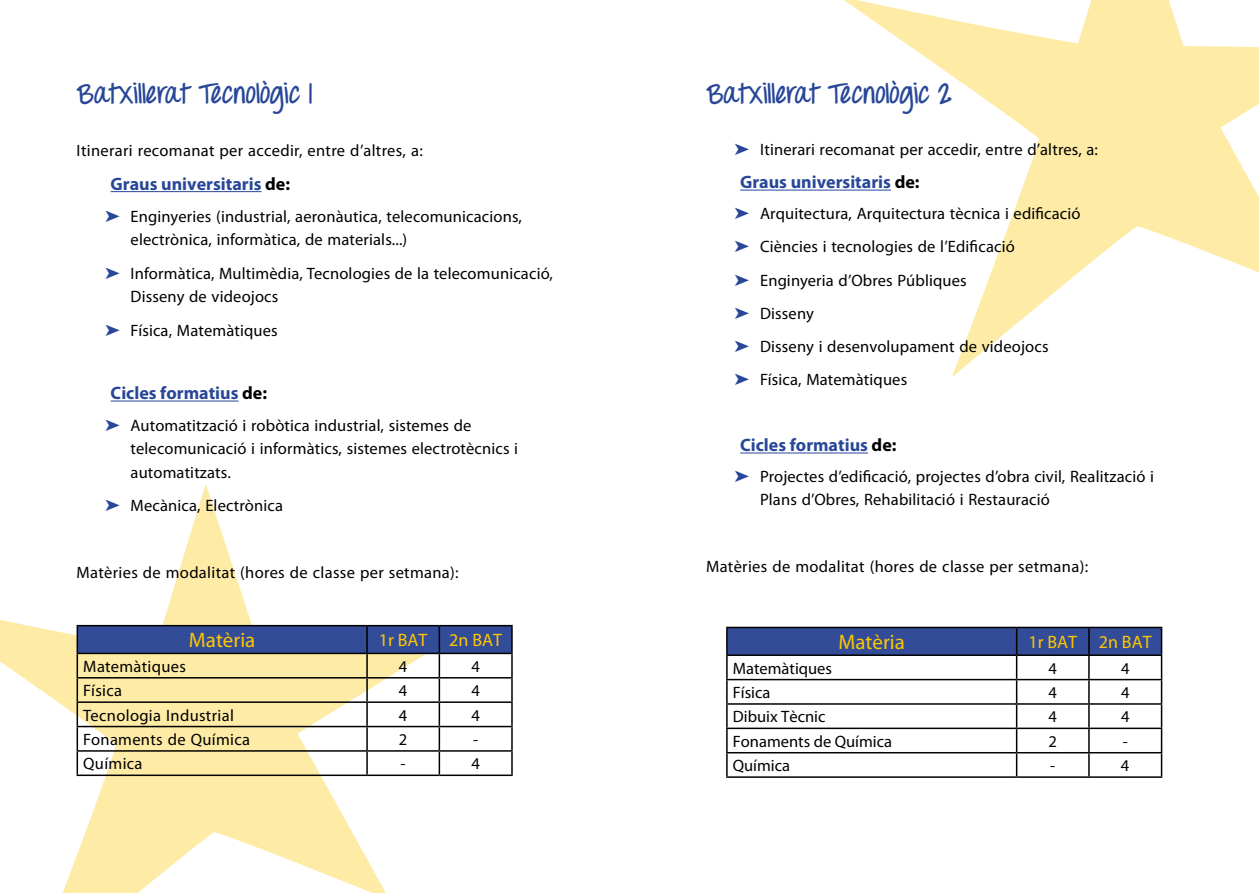
<style>
.page{position:relative;width:1259px;height:893px;background:#fff}
.page>*{position:absolute;margin:0;border:0;box-sizing:border-box;transform-origin:0 0}
.t1{font:700 27px "Throw My Hands Upinthe Air";color:#284798}
.t2{font:21px "Myriad Pro";color:#fec700}
.t3{font:700 18px "Myriad Pro";color:#284798}
.t4{font:18px "Myriad Pro";color:#fec700}
.t5{font:16.5px/33.2px "Myriad Pro";letter-spacing:.01em;color:#000}
.s1{color:#000}
.s2{color:#284798}
</style>
<div class="page">
<svg style="left:0;top:484px;width:425px;height:409px"></svg>
<svg style="left:838px;top:0;width:421px;height:377px"></svg>
<hr style="left:111px;top:191px;width:150px;height:1px;background:#284798">
<hr style="left:111px;top:401px;width:127px;height:1px;background:#284798">
<hr style="left:511px;top:654px;width:2px;height:23px;background:#000">
<hr style="left:439px;top:677px;width:74px;height:1px;background:#000">
<hr style="left:511px;top:678px;width:2px;height:23px;background:#000">
<hr style="left:439px;top:701px;width:74px;height:2px;background:#000">
<hr style="left:511px;top:703px;width:2px;height:23px;background:#000">
<hr style="left:439px;top:726px;width:74px;height:1px;background:#000">
<hr style="left:511px;top:727px;width:2px;height:23px;background:#000">
<hr style="left:439px;top:750px;width:74px;height:2px;background:#000">
<hr style="left:511px;top:752px;width:2px;height:22px;background:#000">
<hr style="left:77px;top:774px;width:290px;height:2px;background:#000">
<hr style="left:367px;top:774px;width:72px;height:2px;background:#000">
<hr style="left:439px;top:774px;width:74px;height:2px;background:#000">
<hr style="left:77px;top:625px;width:290px;height:1px;background:#000">
<svg style="left:77px;top:626px;width:435px;height:148px"></svg>
<hr style="left:367px;top:625px;width:72px;height:1px;background:#000">
<hr style="left:439px;top:625px;width:74px;height:1px;background:#000">
<hr style="left:511px;top:626px;width:2px;height:27px;background:#000">
<hr style="left:77px;top:653px;width:290px;height:1px;background:#000">
<hr style="left:367px;top:653px;width:72px;height:1px;background:#000">
<hr style="left:439px;top:653px;width:74px;height:1px;background:#000">
<hr style="left:740px;top:190px;width:151px;height:1px;background:#284798">
<hr style="left:740px;top:453px;width:128px;height:1px;background:#284798">
<hr style="left:1160px;top:656px;width:2px;height:23px;background:#000">
<hr style="left:1089px;top:679px;width:73px;height:1px;background:#000">
<hr style="left:1160px;top:680px;width:2px;height:23px;background:#000">
<hr style="left:1089px;top:703px;width:73px;height:2px;background:#000">
<hr style="left:1160px;top:705px;width:2px;height:23px;background:#000">
<hr style="left:1089px;top:728px;width:73px;height:1px;background:#000">
<hr style="left:1160px;top:729px;width:2px;height:23px;background:#000">
<hr style="left:1089px;top:752px;width:73px;height:1px;background:#000">
<hr style="left:1160px;top:753px;width:2px;height:23px;background:#000">
<hr style="left:726px;top:776px;width:290px;height:2px;background:#000">
<hr style="left:1016px;top:776px;width:73px;height:2px;background:#000">
<hr style="left:1089px;top:776px;width:73px;height:2px;background:#000">
<svg style="left:726px;top:627px;width:435px;height:149px"></svg>
<hr style="left:1016px;top:627px;width:73px;height:1px;background:#000">
<hr style="left:1089px;top:627px;width:73px;height:1px;background:#000">
<hr style="left:1160px;top:628px;width:2px;height:26px;background:#000">
<hr style="left:726px;top:654px;width:290px;height:2px;background:#000">
<hr style="left:1016px;top:654px;width:73px;height:2px;background:#000">
<hr style="left:1089px;top:654px;width:73px;height:2px;background:#000">
<h1 class="t1" style="left:77px;top:77px;width:238px">Batxillerat Tecnològic 1</h1>
<p class="t5" style="left:77px;top:134px;width:348px">Itinerari recomanat per accedir, entre d’altres, a:</p>
<p class="t3" style="left:111px;top:172px;width:181px">Graus universitaris <span class="s1">de:</span></p>
<p class="t5" style="left:131px;top:204px;width:393px;line-height:23.2px;text-indent:-26px"><span class="s2">➤</span> Enginyeries (industrial, aeronàutica, telecomunicacions, electrònica, informàtica, de materials...)</p>
<p class="t5" style="left:131px;top:261px;width:424px;line-height:23.2px;text-indent:-26px"><span class="s2">➤</span> Informàtica, Multimèdia, Tecnologies de la telecomunicació,<br>Disseny de videojocs</p>
<p class="t5" style="left:105px;top:314px;width:174px"><span class="s2">➤</span> Física, Matemàtiques</p>
<p class="t3" style="left:111px;top:381px;width:158px">Cicles formatius <span class="s1">de:</span></p>
<p class="t5" style="left:131px;top:414px;width:389px;line-height:23.2px;text-indent:-26px"><span class="s2">➤</span> Automatització i robòtica industrial, sistemes de telecomunicació i informàtics, sistemes electrotècnics i automatitzats.</p>
<p class="t5" style="left:105px;top:489px;width:179px"><span class="s2">➤</span> Mecànica, Electrònica</p>
<p class="t5" style="left:77px;top:555px;width:383px">Matèries de modalitat (hores de classe per setmana):</p>
<p class="t2" style="left:189px;top:627px;width:68px">Matèria</p>
<p class="t4" style="left:379px;top:629px;width:125px">1r BAT 2n BAT</p>
<p class="t5" style="left:83px;top:649px;width:104px">Matemàtiques</p>
<p class="t5" style="left:399px;top:649px;width:10px">4</p>
<p class="t5" style="left:471px;top:649px;width:10px">4</p>
<p class="t5" style="left:83px;top:674px;width:40px">Física</p>
<p class="t5" style="left:399px;top:674px;width:10px">4</p>
<p class="t5" style="left:471px;top:674px;width:10px">4</p>
<p class="t5" style="left:83px;top:698px;width:152px">Tecnologia Industrial</p>
<p class="t5" style="left:399px;top:698px;width:10px">4</p>
<p class="t5" style="left:471px;top:698px;width:10px">4</p>
<p class="t5" style="left:83px;top:722px;width:168px">Fonaments de Química</p>
<p class="t5" style="left:399px;top:722px;width:10px">2</p>
<p class="t5" style="left:473px;top:722px;width:7px">-</p>
<p class="t5" style="left:83px;top:747px;width:61px">Química</p>
<p class="t5" style="left:400px;top:747px;width:7px">-</p>
<p class="t5" style="left:471px;top:747px;width:10px">4</p>
<h1 class="t1" style="left:706px;top:77px;width:247px">Batxillerat Tecnològic 2</h1>
<p class="t5" style="left:734px;top:133px;width:365px"><span class="s2">➤</span> Itinerari recomanat per accedir, entre d’altres, a:</p>
<p class="t3" style="left:740px;top:170px;width:181px">Graus universitaris <span class="s1">de:</span></p>
<p class="t5" style="left:734px;top:197px;width:347px"><span class="s2">➤</span> Arquitectura, Arquitectura tècnica i edificació <span class="s2">➤</span> Ciències i tecnologies de l’Edificació<br><span class="s2">➤</span> Enginyeria d’Obres Públiques<br><span class="s2">➤</span> Disseny<br><span class="s2">➤</span> Disseny i desenvolupament de videojocs<br><span class="s2">➤</span> Física, Matemàtiques</p>
<p class="t3" style="left:740px;top:433px;width:158px">Cicles formatius <span class="s1">de:</span></p>
<p class="t5" style="left:760px;top:465px;width:395px;line-height:22.5px;text-indent:-26px"><span class="s2">➤</span> Projectes d’edificació, projectes d’obra civil, Realització i<br>Plans d’Obres, Rehabilitació i Restauració</p>
<p class="t5" style="left:706px;top:549px;width:383px">Matèries de modalitat (hores de classe per setmana):</p>
<p class="t2" style="left:838px;top:629px;width:68px">Matèria</p>
<p class="t4" style="left:1028px;top:631px;width:125px">1r BAT 2n BAT</p>
<p class="t5" style="left:733px;top:651px;width:101px">Matemàtiques</p>
<p class="t5" style="left:1048px;top:651px;width:10px">4</p>
<p class="t5" style="left:1121px;top:651px;width:10px">4</p>
<p class="t5" style="left:733px;top:676px;width:39px">Física</p>
<p class="t5" style="left:1048px;top:676px;width:10px">4</p>
<p class="t5" style="left:1121px;top:676px;width:10px">4</p>
<p class="t5" style="left:733px;top:700px;width:94px">Dibuix Tècnic</p>
<p class="t5" style="left:1048px;top:700px;width:10px">4</p>
<p class="t5" style="left:1121px;top:700px;width:10px">4</p>
<p class="t5" style="left:733px;top:724px;width:161px">Fonaments de Química</p>
<p class="t5" style="left:1048px;top:724px;width:10px">2</p>
<p class="t5" style="left:1122px;top:724px;width:7px">-</p>
<p class="t5" style="left:733px;top:749px;width:59px">Química</p>
<p class="t5" style="left:1050px;top:749px;width:7px">-</p>
<p class="t5" style="left:1121px;top:749px;width:10px">4</p>
</div>
